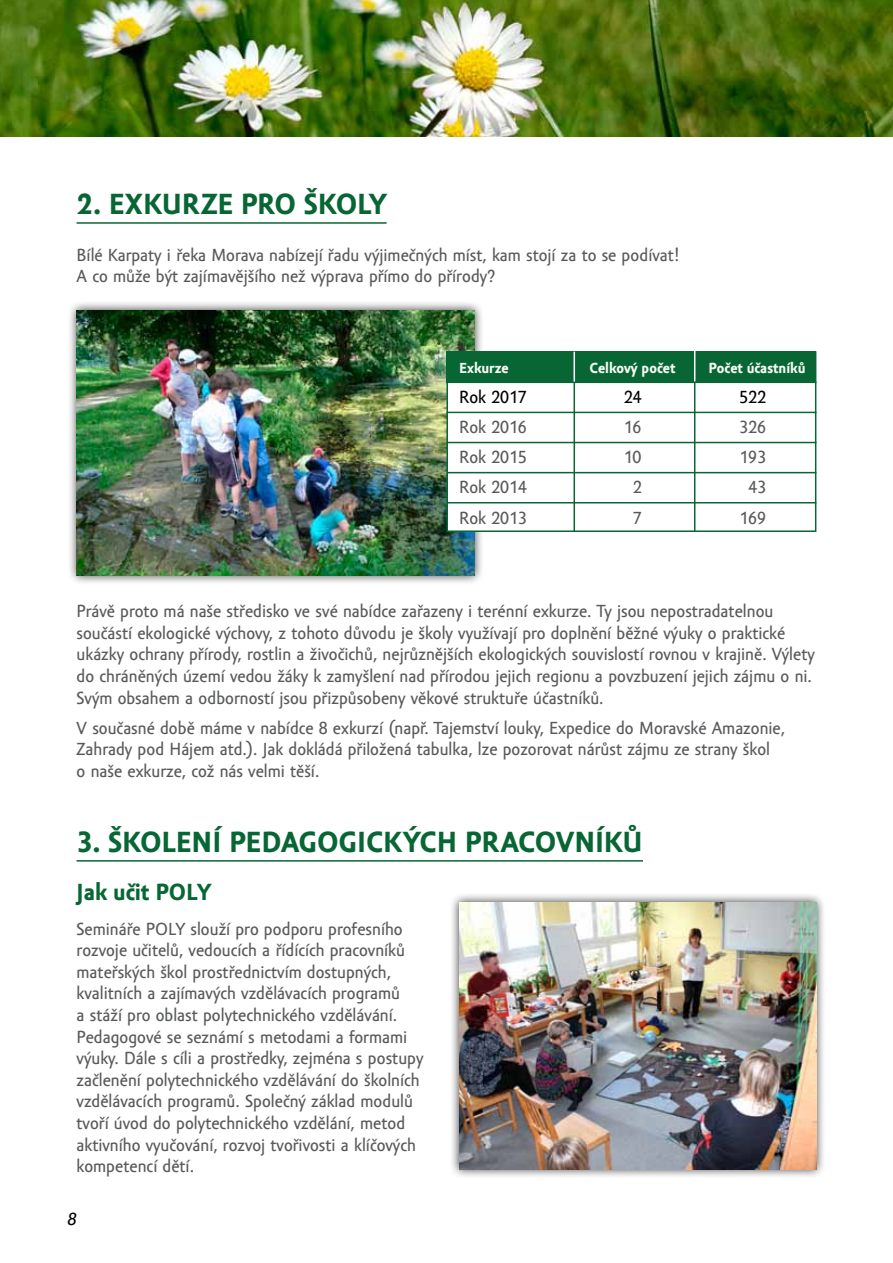
<style>
.page{position:relative;width:893px;height:1263px;background:#fff}
.page>*{position:absolute;margin:0;border:0;box-sizing:border-box;transform-origin:0 0}
.t1{font:700 30px "Amor Sans Text Pro";letter-spacing:.005em;color:#076633}
.t2{font:700 24px "Amor Sans Text Pro";color:#076633}
.t3{font:18px/21.6px "Amor Sans Text Pro";color:#595a5c}
.t4{font:18px "Amor Sans Text Pro";color:#000}
.t5{font:italic 18px "Amor Sans Text Pro";color:#000}
.t6{font:700 15px "Amor Sans Text Pro";color:#f6faf3}
</style>
<div class="page">
<img style="left:0;top:0;width:893px;height:136px">
<div style="left:67px;top:301px;width:418px;height:284px;background:#000;opacity:.75"></div>
<img style="left:77px;top:310px;width:398px;height:266px">
<hr style="left:77px;top:222px;width:310px;height:2px;background:#076633">
<hr style="left:77px;top:860px;width:566px;height:2px;background:#076633">
<div style="left:446px;top:351px;width:370px;height:181px;background:#fff;border:2px solid #076633"></div>
<div style="left:446px;top:351px;width:370px;height:31px;background:#076633"></div>
<hr style="left:573px;top:382px;width:2px;height:150px;background:#076633">
<hr style="left:573px;top:352px;width:2px;height:30px;background:#fff">
<hr style="left:694px;top:382px;width:1px;height:150px;background:#076633">
<hr style="left:694px;top:351px;width:1px;height:31px;background:#fff">
<hr style="left:446px;top:382px;width:370px;height:1px;background:#076633">
<hr style="left:446px;top:412px;width:370px;height:1px;background:#076633">
<hr style="left:446px;top:442px;width:370px;height:1px;background:#076633">
<hr style="left:446px;top:472px;width:370px;height:1px;background:#076633">
<hr style="left:446px;top:502px;width:370px;height:1px;background:#076633">
<div style="left:449px;top:892px;width:377px;height:287px;background:#000;opacity:.75"></div>
<img style="left:459px;top:902px;width:357px;height:267px">
<h1 class="t1" style="left:77px;top:188px;width:123px">2. EXKURZE</h1>
<h1 class="t1" style="left:241px;top:188px;width:19px">PRO</h1>
<h1 class="t1" style="left:304px;top:188px;width:84px">ŠKOLY</h1>
<p class="t3" style="left:77px;top:245px;width:605px">Bílé Karpaty i řeka Morava nabízejí řadu výjimečných míst, kam stojí za to se podívat!<br>A co může být zajímavějšího než výprava přímo do přírody?</p>
<p class="t6" style="left:459px;top:360px;width:51px">Exkurze</p>
<p class="t6" style="left:590px;top:360px;width:108px">Celkový počet P</p>
<p class="t6" style="left:717px;top:360px;width:90px">očet účastníků</p>
<p class="t4" style="left:459px;top:387px;width:69px">Rok 2017</p>
<p class="t4" style="left:624px;top:387px;width:19px">24</p>
<p class="t4" style="left:739px;top:387px;width:28px">522</p>
<p class="t3" style="left:459px;top:417px;width:69px">Rok 2016</p>
<p class="t3" style="left:624px;top:417px;width:19px">16</p>
<p class="t3" style="left:739px;top:417px;width:28px">326</p>
<p class="t3" style="left:459px;top:447px;width:69px">Rok 2015</p>
<p class="t3" style="left:624px;top:447px;width:19px">10</p>
<p class="t3" style="left:739px;top:447px;width:28px">193</p>
<p class="t3" style="left:459px;top:477px;width:69px">Rok 2014</p>
<p class="t3" style="left:633px;top:477px;width:10px">2</p>
<p class="t3" style="left:748px;top:477px;width:19px">43</p>
<p class="t3" style="left:459px;top:507px;width:69px">Rok 2013</p>
<p class="t3" style="left:633px;top:507px;width:10px">7</p>
<p class="t3" style="left:739px;top:507px;width:28px">169</p>
<p class="t3" style="left:77px;top:601px;width:740px">Právě proto má naše středisko ve své nabídce zařazeny i terénní exkurze. Ty jsou nepostradatelnou součástí ekologické výchovy, z tohoto důvodu je školy využívají pro doplnění běžné výuky o praktické ukázky ochrany přírody, rostlin a živočichů, nejrůznějších ekologických souvislostí rovnou v krajině. Výlety do chráněných území vedou žáky k zamyšlení nad přírodou jejich regionu a povzbuzení jejich zájmu o ni.<br>Svým obsahem a odborností jsou přizpůsobeny věkové struktuře účastníků.</p>
<p class="t3" style="left:77px;top:717px;width:710px">V současné době máme v nabídce 8 exkurzí (např. Tajemství louky, Expedice do Moravské Amazonie,<br>Zahrady pod Hájem atd.). Jak dokládá přiložená tabulka, lze pozorovat nárůst zájmu ze strany škol<br>o naše exkurze, což nás velmi těší.</p>
<h1 class="t1" style="left:77px;top:826px;width:63px">3. ŠKOLENÍ</h1>
<h1 class="t1" style="left:229px;top:826px;width:19px">PEDA</h1>
<h1 class="t1" style="left:299px;top:826px;width:75px">GOGICKÝC</h1>
<h1 class="t1" style="left:437px;top:826px;width:47px">H PRACO</h1>
<h1 class="t1" style="left:556px;top:826px;width:88px">VNÍKŮ</h1>
<h2 class="t2" style="left:77px;top:880px;width:136px">Jak učit POLY</h2>
<p class="t3" style="left:77px;top:918px;width:348px">Semináře POLY slouží pro podporu profesního rozvoje učitelů, vedoucích a řídících pracovníků mateřských škol prostřednictvím dostupných, kvalitních a zajímavých vzdělávacích programů<br>a stáží pro oblast polytechnického vzdělávání.<br>Pedagogové se seznámí s metodami a formami výuky. Dále s cíli a prostředky, zejména s postupy začlenění polytechnického vzdělávání do školních vzdělávacích programů. Společný základ modulů tvoří úvod do polytechnického vzdělání, metod aktivního vyučování, rozvoj tvořivosti a klíčových kompetencí dětí.</p>
<p class="t5" style="left:67px;top:1209px;width:11px">8</p>
</div>
